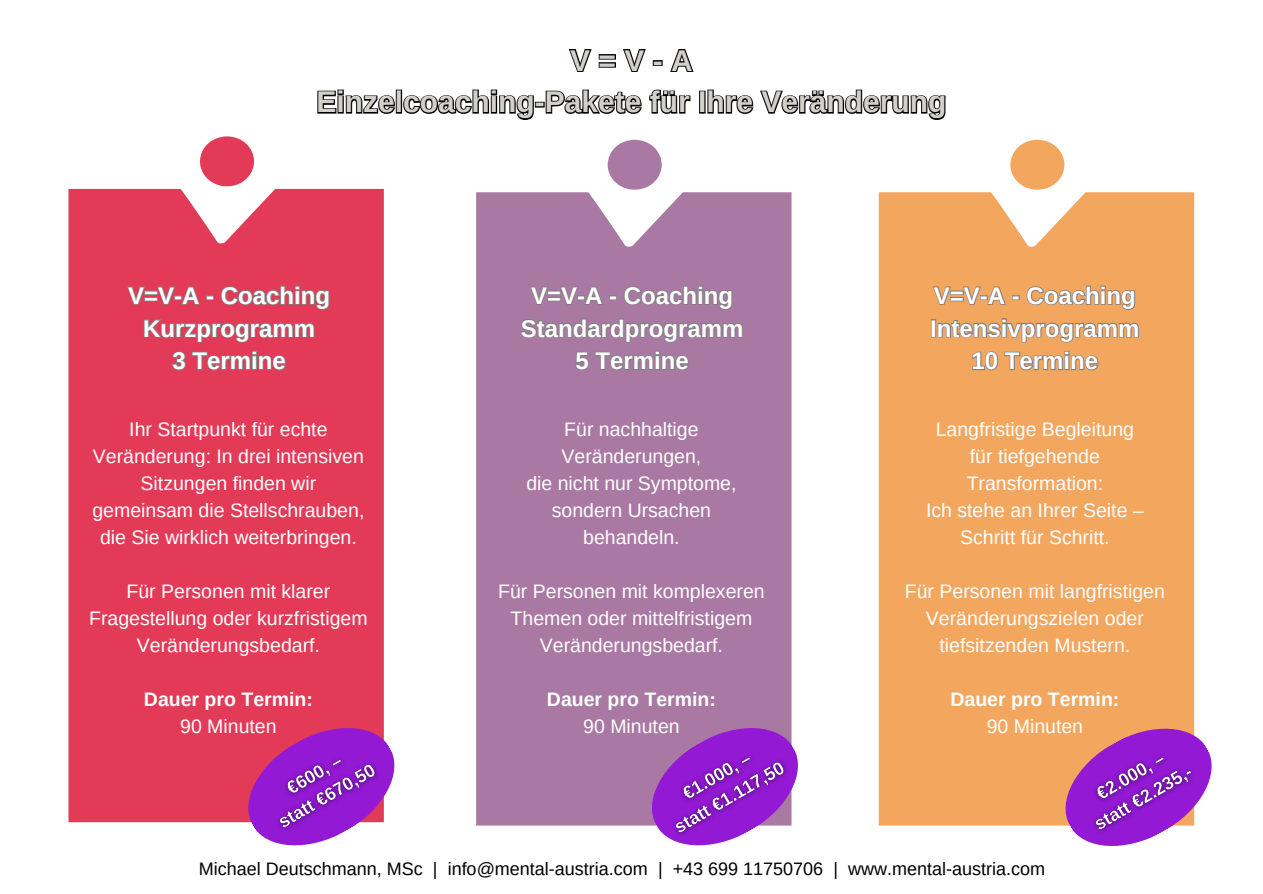
<style>
.page{position:relative;width:1263px;height:894px;background:#fff}
.page>*{position:absolute;margin:0;border:0;box-sizing:border-box;transform-origin:0 0}
.t1{font:700 30px/41.7px "Arimo";color:#d1d0ca;text-align:center}
.t2{font:700 24px/32.7px "Arimo";color:#fff;text-align:center}
.t3{font:19.5px/27px "Arimo";color:#fff;text-align:center}
.t4{font:700 19.5px "Arimo";color:#fff}
.t5{font:18px "Arimo";color:#000}
</style>
<div class="page">
<div style="left:68px;top:189px;width:316px;height:633px;background:#e23a57"></div>
<svg style="left:200px;top:136px;width:54px;height:51px"></svg>
<div style="left:476px;top:192px;width:315px;height:633px;background:#a979a3"></div>
<svg style="left:608px;top:140px;width:54px;height:50px"></svg>
<div style="left:879px;top:192px;width:315px;height:633px;background:#f2a65e"></div>
<svg style="left:1010px;top:140px;width:54px;height:50px"></svg>
<svg style="left:568px;top:49px;width:126px;height:23px"></svg>
<svg style="left:317px;top:89px;width:629px;height:31px"></svg>
<svg style="left:228px;top:703px;width:167px;height:143px"></svg>
<img style="left:252px;top:728px;width:140px;height:115px">
<div style="left:631px;top:703px;width:161px;height:123px;background:#a979a3"></div>
<img style="left:648px;top:725px;width:150px;height:121px">
<svg style="left:1045px;top:704px;width:167px;height:142px"></svg>
<img style="left:1068px;top:730px;width:139px;height:115px">
<svg style="left:126px;top:284px;width:204px;height:27px;background:#c54e62"></svg>
<svg style="left:143px;top:318px;width:173px;height:25px;background:#be5365"></svg>
<svg style="left:171px;top:350px;width:116px;height:21px;background:#ba5567"></svg>
<svg style="left:529px;top:284px;width:204px;height:27px;background:#9c7a98"></svg>
<svg style="left:519px;top:317px;width:225px;height:26px;background:#997b96"></svg>
<svg style="left:574px;top:350px;width:116px;height:21px;background:#987b94"></svg>
<svg style="left:931px;top:284px;width:205px;height:27px;background:#d09a67"></svg>
<svg style="left:930px;top:317px;width:210px;height:26px;background:#c99869"></svg>
<svg style="left:971px;top:350px;width:129px;height:21px;background:#c4966b"></svg>
<p class="t1" style="left:316px;top:40px;width:631px">V=V-A<br>Einzelcoaching-Pakete für Ihre Veränderung</p>
<p class="t2" style="left:128px;top:279px;width:203px">V=V-A - Coaching<br>Kurzprogramm<br>3 Termine</p>
<p class="t2" style="left:521px;top:279px;width:224px">V=V-A - Coaching<br>Standardprogramm<br>5 Termine</p>
<h2 class="t2" style="left:930px;top:279px;width:211px">V=V-A - Coaching<br>Intensivprogramm<br>10 Termine</h2>
<h1 class="t3" style="left:92px;top:415px;width:273px">Ihr Startpunkt für echte<br>Veränderung: In drei intensiven<br>Sitzungen finden wir gemeinsam die Stellschrauben, die Sie wirklich weiterbringen.</h1>
<p class="t3" style="left:89px;top:577px;width:280px">Für Personen mit klarer<br>Fragestellung oder kurzfristigem<br>Veränderungsbedarf.</p>
<p class="t4" style="left:144px;top:688px;width:170px">Dauer pro Termin:</p>
<p class="t3" style="left:180px;top:712px;width:98px">90 Minuten</p>
<p class="t3" style="left:564px;top:415px;width:136px">Für nachhaltige</p>
<p class="t3" style="left:561px;top:442px;width:141px">Veränderungen,</p>
<h2 class="t3" style="left:526px;top:469px;width:212px">die nicht nur Symptome, sondern Ursachen</h2>
<p class="t3" style="left:583px;top:523px;width:98px">behandeln.</p>
<p class="t3" style="left:498px;top:577px;width:268px">Für Personen mit komplexeren<br>Themen oder mittelfristigem<br>Veränderungsbedarf.</p>
<p class="t4" style="left:547px;top:688px;width:170px">Dauer pro Termin:</p>
<p class="t3" style="left:583px;top:712px;width:98px">90 Minuten</p>
<p class="t3" style="left:936px;top:415px;width:200px">Langfristige Begleitung</p>
<p class="t3" style="left:970px;top:442px;width:132px">für tiefgehende</p>
<p class="t3" style="left:967px;top:469px;width:138px">Transformation:</p>
<h2 class="t3" style="left:926px;top:496px;width:219px">Ich stehe an Ihrer Seite –</h2>
<p class="t3" style="left:960px;top:523px;width:151px">Schritt für Schritt.</p>
<p class="t3" style="left:905px;top:577px;width:262px">Für Personen mit langfristigen<br>Veränderungszielen oder tiefsitzenden Mustern.</p>
<p class="t4" style="left:950px;top:688px;width:170px">Dauer pro Termin:</p>
<p class="t3" style="left:987px;top:712px;width:98px">90 Minuten</p>
<p class="t5" style="left:199px;top:858px;width:848px">Michael Deutschmann, MSc | info@mental-austria.com | +43 699 11750706 | www.mental-austria.com</p>
</div>
